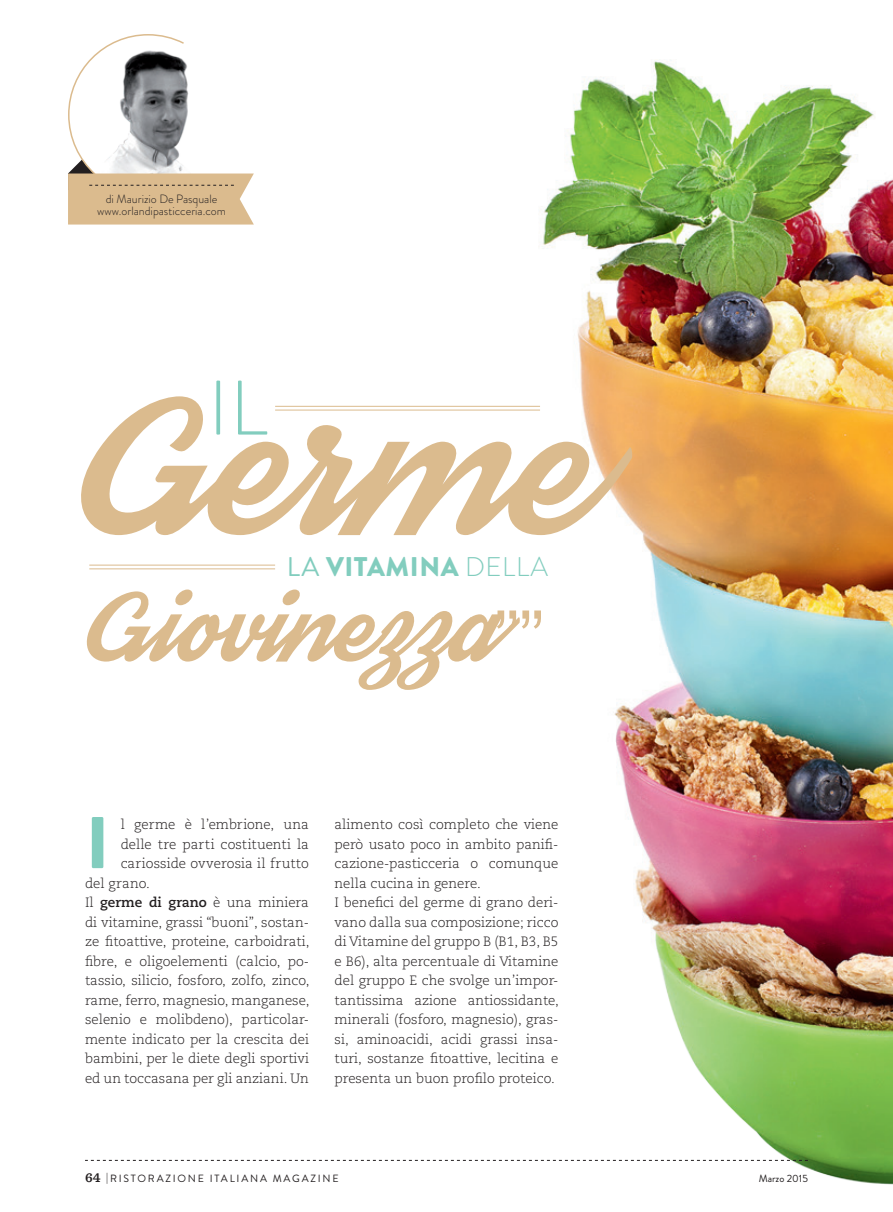
<style>
.page{position:relative;width:893px;height:1212px;background:#fff}
.page>*{position:absolute;margin:0;border:0;box-sizing:border-box;transform-origin:0 0}
.t1{font:140.7px "Streetwear";color:#dbbb8e}
.t2{font:300 77.1px "Brandon Grotesque";color:#82cdbe}
.t3{font:900 73.05px "Brandon Grotesque";color:#82cdbe}
.t4{font:71.1px "Streetwear";color:#dbbb8e}
.t5{font:900 27px "Brandon Grotesque";letter-spacing:.02em;color:#82cdbe}
.t6{font:300 13.5px/19.5px "Caecilia LT Std";color:#231f20}
.t7{font:300 12px/12px "Brandon Grotesque";color:#231f20;text-align:center}
.t8{font:10.5px "Brandon Grotesque";letter-spacing:.17em;color:#231f20}
.t9{font:10.5px "Brandon Grotesque";color:#231f20}
.s1{font-weight:400}
.s2{font-weight:300}
.s3{font-weight:700}
.s4{font-family:"Sentinel";font-weight:600;font-size:13.5px}
</style>
<div class="page">
<img style="left:523px;top:60px;width:370px;height:1125px">
<hr style="left:89px;top:565px;width:186px;height:1px;background:#dbbb8e">
<hr style="left:89px;top:568px;width:186px;height:1px;background:#dbbb8e">
<hr style="left:275px;top:406px;width:265px;height:1px;background:#dbbb8e">
<hr style="left:275px;top:410px;width:265px;height:1px;background:#dbbb8e">
<svg style="left:85px;top:1160px;width:723px;height:1px"></svg>
<svg style="left:68px;top:34px;width:186px;height:191px"></svg>
<p class="t7" style="left:97px;top:193px;width:130px">di Maurizio De Pasquale www.orlandipasticceria.com</p>
<h2 class="t2" style="left:208px;top:355px;width:27px">il</h2>
<h1 class="t1" style="left:69px;top:404px;width:515px">GERME</h1>
<h3 class="t5" style="left:287px;top:548px;width:263px"><span class="s1">LA</span> VITAMINA <span class="s2">d ella</span></h3>
<h3 class="t4" style="left:81px;top:595px;width:466px">GIOVINEZZA””</h3>
<h3 class="t3" style="left:86px;top:791px;width:13px">I</h3>
<p class="t6" style="left:121px;top:815px;width:190px">l germe è l’embrione, una</p>
<p class="t6" style="left:121px;top:834px;width:190px">delle tre parti costituenti la</p>
<p class="t6" style="left:121px;top:854px;width:190px">cariosside ovverosia il frutto</p>
<p class="t6" style="left:85px;top:873px;width:66px">del grano.</p>
<p class="t6" style="left:85px;top:893px;width:225px">Il <span class="s3">germe di grano</span> è una miniera</p>
<p class="t6" style="left:85px;top:912px;width:225px">di vitamine, grassi “buoni”, sostan-</p>
<p class="t6" style="left:85px;top:932px;width:226px">ze fitoattive, proteine, carboidrati,</p>
<p class="t6" style="left:85px;top:951px;width:225px">fibre, e oligoelementi (calcio, po-</p>
<p class="t6" style="left:85px;top:971px;width:226px">tassio, silicio, fosforo, zolfo, zinco,</p>
<p class="t6" style="left:85px;top:990px;width:226px">rame, ferro, magnesio, manganese,</p>
<p class="t6" style="left:85px;top:1010px;width:225px">selenio e molibdeno), particolar-</p>
<p class="t6" style="left:85px;top:1029px;width:225px">mente indicato per la crescita dei</p>
<p class="t6" style="left:85px;top:1049px;width:225px">bambini, per le diete degli sportivi</p>
<p class="t6" style="left:85px;top:1068px;width:225px">ed un toccasana per gli anziani. Un</p>
<p class="t6" style="left:334px;top:815px;width:226px">alimento così completo che viene però usato poco in ambito panifi&shy;cazione-pasticceria o comunque nella cucina in genere.<br>I benefici del germe di grano deri&shy;vano dalla sua composizione; ricco di Vitamine del gruppo B (B1, B3, B5 e B6), alta percentuale di Vitamine del gruppo E che svolge un’impor&shy;tantissima azione antiossidante, minerali (fosforo, magnesio), gras&shy;si, aminoacidi, acidi grassi insa&shy;turi, sostanze fitoattive, lecitina e presenta un buon profilo proteico.</p>
<p class="t8" style="left:85px;top:1171px;width:225px"><span class="s4">64</span> |RISTORAZIONE ITALIANA MA GAZINE</p>
<p class="t9" style="left:759px;top:1171px;width:51px">MARZO 2015</p>
</div>
